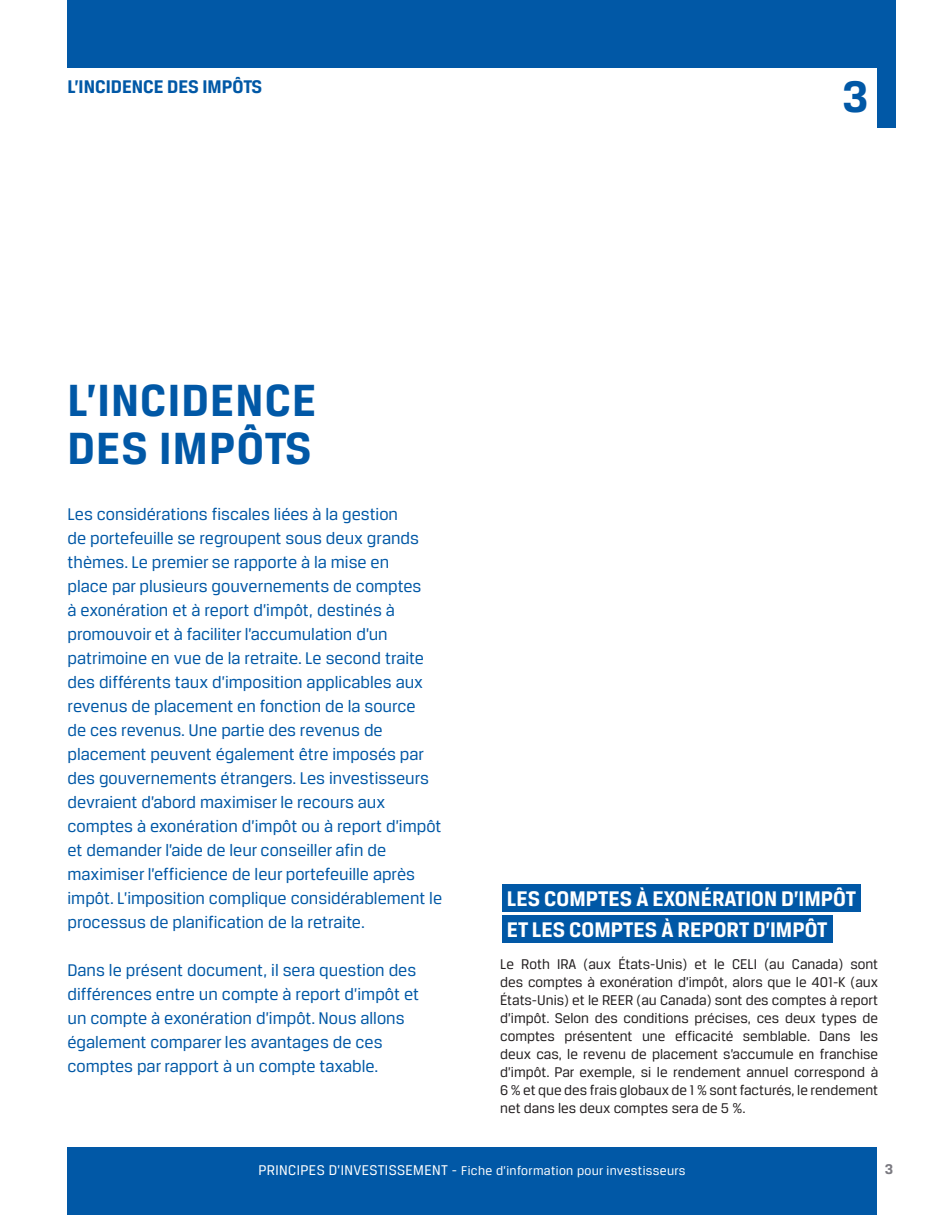
<style>
.page{position:relative;width:945px;height:1215px;background:#fff}
.page>*{position:absolute;margin:0;border:0;box-sizing:border-box;transform-origin:0 0}
.t1{font:700 48px/48px "Breuer Text";letter-spacing:.025em;color:#0158a6}
.t2{font:700 47.1px "Breuer Text";color:#0158a6}
.t3{font:700 22.5px/31.5px "Breuer Text";color:#fff}
.t4{font:700 19.5px "Breuer Text";color:#0158a6}
.t5{font:18px/24px "Breuer Text";color:#0158a6}
.t6{font:15px/18px "Breuer Text";color:#231f20;text-align:justify}
.t7{font:700 15px "Breuer Text";color:#7b7a81}
.t8{font:13.5px "Breuer Text";letter-spacing:.025em;color:#fff}
.s1{font-size:15px}
</style>
<div class="page">
<div style="left:68px;top:0;width:810px;height:68px;background:#0158a6"></div>
<div style="left:68px;top:1148px;width:810px;height:67px;background:#0158a6"></div>
<div style="left:877px;top:0;width:18px;height:127px;background:#0158a6"></div>
<div style="left:502px;top:884px;width:358px;height:28px;background:#0158a6"></div>
<div style="left:502px;top:916px;width:330px;height:27px;background:#0158a6"></div>
<p class="t4" style="left:68px;top:76px;width:196px">L’INCIDENCE DES IMPÔTS</p>
<h2 class="t2" style="left:842px;top:71px;width:28px">3</h2>
<h1 class="t1" style="left:68px;top:376px;width:250px">L’INCIDENCE<br>DES IMPÔTS</h1>
<p class="t5" style="left:68px;top:502px;width:376px">Les considérations fiscales liées à la gestion<br>de portefeuille se regroupent sous deux grands thèmes. Le premier se rapporte à la mise en<br>place par plusieurs gouvernements de comptes<br>à exonération et à report d’impôt, destinés à promouvoir et à faciliter l’accumulation d’un patrimoine en vue de la retraite. Le second traite des différents taux d’imposition applicables aux revenus de placement en fonction de la source<br>de ces revenus. Une partie des revenus de placement peuvent également être imposés par des gouvernements étrangers. Les investisseurs devraient d’abord maximiser le recours aux comptes à exonération d’impôt ou à report d’impôt et demander l’aide de leur conseiller afin de maximiser l’efficience de leur portefeuille après impôt. L’imposition complique considérablement le processus de planification de la retraite.</p>
<p class="t5" style="left:68px;top:958px;width:353px">Dans le présent document, il sera question des différences entre un compte à report d’impôt et un compte à exonération d’impôt. Nous allons également comparer les avantages de ces comptes par rapport à un compte taxable.</p>
<p class="t3" style="left:507px;top:883px;width:351px">LES COMPTES À EXONÉRATION D’IMPÔT<br>ET LES COMPTES À REPORT D’IMPÔT</p>
<p class="t6" style="left:500px;top:955px;width:380px">Le Roth IRA (aux États-Unis) et le CELI (au Canada) sont des comptes à exonération d’impôt, alors que le 401-K (aux États-Unis) et le REER (au Canada) sont des comptes à report d’impôt. Selon des conditions précises, ces deux types de comptes présentent une efficacité semblable. Dans les deux cas, le revenu de placement s’accumule en franchise d’impôt. Par exemple, si le rendement annuel correspond à 6 % et que des frais globaux de 1 % sont facturés, le rendement net dans les deux comptes sera de 5 %.</p>
<p class="t8" style="left:258px;top:1164px;width:429px"><span class="s1">PRINCIPES D’INVESTISSEMENT -</span> Fiche d’information pour investisseurs</p>
<p class="t7" style="left:885px;top:1161px;width:10px">3</p>
</div>
